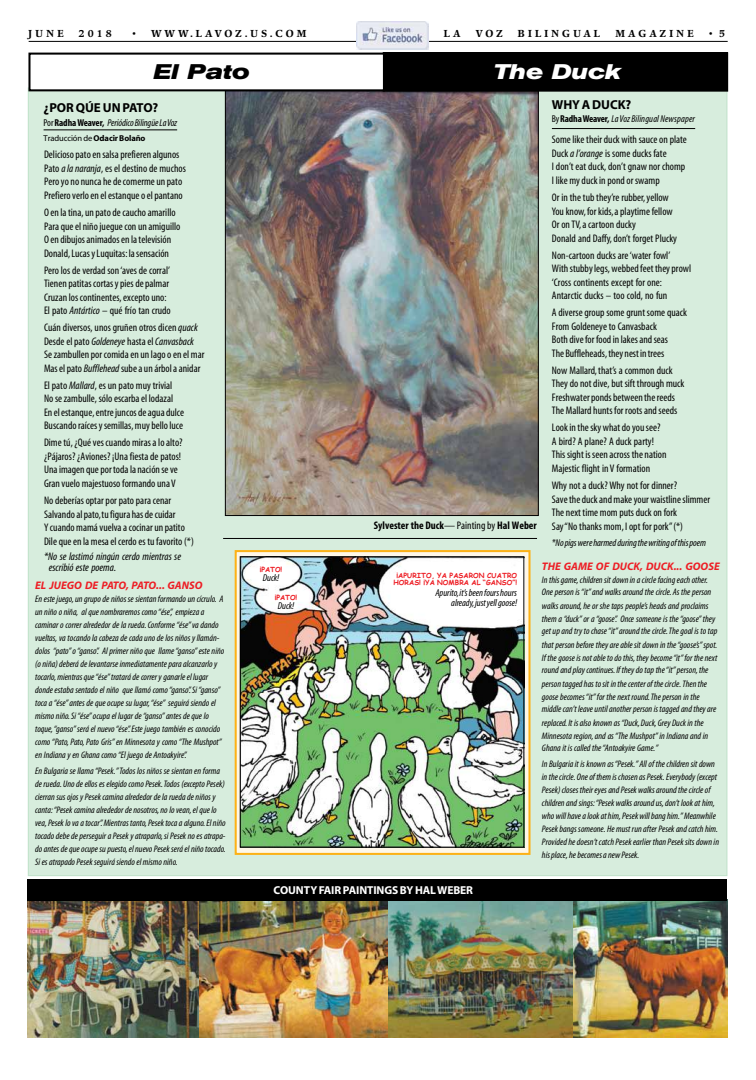
<style>
.page{position:relative;width:756px;height:1080px;background:#fff}
.page>*{position:absolute;margin:0;border:0;box-sizing:border-box;transform-origin:0 0}
.t1{font:italic 700 expanded 21px "Akzidenz Grotesk BE";color:#fff}
.t2{font:italic 700 expanded 21px "Akzidenz Grotesk BE";color:#000}
.t3{font:700 13px "Myriad";letter-spacing:-.005em;color:#000}
.t4{font:700 11.5px "Myriad";letter-spacing:-.01em;color:#fff}
.t5{font:condensed 11px/13.5px "Myriad";color:#000}
.t6{font:italic 700 11px "Myriad";color:#ed1d24}
.t7{font:italic condensed 11px/11px "Myriad";color:#000}
.t8{font:700 condensed 11px "Myriad";color:#000}
.t9{font:italic condensed 10px/10px "Myriad";letter-spacing:-.005em;color:#000;text-align:right}
.t10{font:500 10px "Poppl Pontifex BE";letter-spacing:.335em;color:#000}
.t11{font:500 10px "Poppl Pontifex BE";letter-spacing:.46em;color:#000}
.t12{font:500 10px "Poppl Pontifex BE";letter-spacing:.295em;color:#000}
.t13{font:500 10px "Poppl Pontifex BE";letter-spacing:.305em;color:#000}
.t14{font:500 10px "Poppl Pontifex BE";letter-spacing:.315em;color:#000}
.t15{font:italic condensed 9.5px/13px "Myriad";color:#000}
.t16{font:8.5px "Myriad";letter-spacing:-.01em;color:#000}
.t17{font:700 7px/7.4px "Comic Sans MS";letter-spacing:.01em;color:#ed1d24;text-align:center}
.s1{font-style:normal}
.s2{font-weight:700;font-style:normal}
.s3{font-style:italic}
.s4{font-weight:700}
.s5{font-weight:400}
</style>
<div class="page">
<hr style="left:29px;top:41px;width:699px;height:1px;background:#000">
<img style="left:356px;top:22px;width:72px;height:28px">
<div style="left:28px;top:88px;width:699px;height:788px;background:#d7eddd"></div>
<hr style="left:223px;top:538px;width:314px;height:1px;background:#000">
<hr style="left:552px;top:128px;width:143px;height:1px;background:#000">
<hr style="left:44px;top:130px;width:133px;height:1px;background:#000">
<img style="left:28px;top:901px;width:699px;height:137px">
<div style="left:28px;top:879px;width:699px;height:22px;background:#000"></div>
<svg style="left:238px;top:553px;width:290px;height:299px;background:#eae6d7"></svg>
<div style="left:235px;top:550px;width:296px;height:305px;border:2px solid #fcb116"></div>
<img style="left:242px;top:558px;width:280px;height:288px">
<div style="left:240px;top:556px;width:284px;height:292px;border:1px solid #000"></div>
<img style="left:227px;top:91px;width:310px;height:423px">
<div style="left:383px;top:53px;width:345px;height:38px;background:#000"></div>
<div style="left:28px;top:53px;width:357px;height:38px;border:2px solid #000"></div>
<p class="t11" style="left:27px;top:25px;width:298px">JUNE 2012 • WWW.LAVOZ.US.COM</p>
<p class="t11" style="left:413px;top:25px;width:315px">LA VOZ BILINGUAL NEWSPAPER • 9</p>
<p class="t10" style="left:28px;top:26px;width:36px">JUNE</p>
<p class="t10" style="left:87px;top:26px;width:25px">014</p>
<p class="t12" style="left:125px;top:26px;width:173px">• WWW.LAVOZ.US.COM</p>
<p class="t10" style="left:431px;top:26px;width:18px">L A</p>
<p class="t10" style="left:444px;top:26px;width:47px">L AVOZ</p>
<p class="t14" style="left:476px;top:26px;width:111px">VOZBILINGUAL</p>
<p class="t10" style="left:518px;top:27px;width:172px">BILINGUALNEWSPAPER</p>
<p class="t10" style="left:703px;top:26px;width:26px">• 9</p>
<p class="t10" style="left:28px;top:27px;width:37px">JUNE</p>
<p class="t10" style="left:79px;top:27px;width:34px">201 8</p>
<p class="t13" style="left:133px;top:27px;width:175px">• WWW.LAVOZ.US.COM</p>
<p class="t10" style="left:615px;top:27px;width:80px">MAGAZINE</p>
<p class="t10" style="left:709px;top:27px;width:17px">• 5</p>
<h1 class="t2" style="left:154px;top:59px;width:98px">El Pato</h1>
<h1 class="t1" style="left:494px;top:59px;width:129px">The Duck</h1>
<h2 class="t3" style="left:552px;top:98px;width:81px">WHY A DUCK?</h2>
<p class="t9" style="left:552px;top:114px;width:145px"><span class="s1">By</span> <span class="s2">Radha Weaver,</span> La Voz Bilingual Newspaper</p>
<p class="t5" style="left:552px;top:134px;width:136px">Some like their duck with sauce on plate Duck <span class="s3">a l’orange</span> is some ducks fate<br>I don’t eat duck, don’t gnaw nor chomp I like my duck in pond or swamp</p>
<p class="t5" style="left:552px;top:191px;width:127px">Or in the tub they’re rubber, yellow You know, for kids, a playtime fellow Or on TV, a cartoon ducky<br>Donald and Daffy, don’t forget Plucky</p>
<p class="t5" style="left:552px;top:249px;width:141px">Non-cartoon ducks are ‘water fowl’<br>With stubby legs, webbed feet they prowl ‘Cross continents except for one:<br>Antarctic ducks – too cold, no fun</p>
<p class="t5" style="left:552px;top:306px;width:137px">A diverse group some grunt some quack From Goldeneye to Canvasback<br>Both dive for food in lakes and seas<br>The Buffleheads, they nest in trees</p>
<p class="t5" style="left:552px;top:364px;width:134px">Now Mallard, that’s a common duck They do not dive, but sift through muck Freshwater ponds between the reeds The Mallard hunts for roots and seeds</p>
<p class="t5" style="left:552px;top:422px;width:116px">Look in the sky what do you see?<br>A bird? A plane? A duck party!<br>This sight is seen across the nation<br>Majestic flight in V formation</p>
<p class="t5" style="left:552px;top:479px;width:160px">Why not a duck? Why not for dinner?<br>Save the duck and make your waistline slimmer The next time mom puts duck on fork<br>Say “No thanks mom, I opt for pork” (*)</p>
<p class="t9" style="left:552px;top:538px;width:156px">*No pigs were harmed during the writing of this poem</p>
<h2 class="t3" style="left:44px;top:100px;width:116px">¿POR QÚE UN PATO?</h2>
<p class="t9" style="left:44px;top:118px;width:135px"><span class="s1">Por</span> <span class="s2">Radha Weaver,</span> Periódico Bilingüe La Voz</p>
<p class="t16" style="left:44px;top:134px;width:103px">Traducción de <span class="s4">Odacir Bolaño</span></p>
<p class="t5" style="left:44px;top:149px;width:143px">Delicioso pato en salsa prefieren algunos Pato <span class="s3">a la naranja</span>, es el destino de muchos Pero yo no nunca he de comerme un pato Prefiero verlo en el estanque o el pantano</p>
<p class="t5" style="left:44px;top:206px;width:138px">O en la tina, un pato de caucho amarillo Para que el niño juegue con un amiguillo O en dibujos animados en la televisión Donald, Lucas y Luquitas: la sensación</p>
<p class="t5" style="left:44px;top:264px;width:128px">Pero los de verdad son ‘aves de corral’ Tienen patitas cortas y pies de palmar Cruzan los continentes, excepto uno:<br>El pato <span class="s3">Antártico</span> – qué frío tan crudo</p>
<p class="t5" style="left:44px;top:321px;width:162px">Cuán diversos, unos gruñen otros dicen <span class="s3">quack </span>Desde el pato <span class="s3">Goldeneye</span> hasta el <span class="s3">Canvasback </span>Se zambullen por comida en un lago o en el mar Mas el pato <span class="s3">Bufflehead</span> sube a un árbol a anidar</p>
<p class="t5" style="left:44px;top:379px;width:142px">El pato <span class="s3">Mallard</span>, es un pato muy trivial No se zambulle, sólo escarba el lodazal<br>En el estanque, entre juncos de agua dulce Buscando raíces y semillas, muy bello luce</p>
<p class="t5" style="left:44px;top:437px;width:140px">Dime tú, ¿Qué ves cuando miras a lo alto? ¿Pájaros? ¿Aviones? ¡Una fiesta de patos!<br>Una imagen que por toda la nación se ve Gran vuelo majestuoso formando una V</p>
<p class="t5" style="left:44px;top:494px;width:151px">No deberías optar por pato para cenar Salvando al pato, tu figura has de cuidar<br>Y cuando mamá vuelva a cocinar un patito Dile que en la mesa el cerdo es tu favorito (*)</p>
<p class="t7" style="left:49px;top:551px;width:134px;text-indent:-5px">*No se lastimó ningún cerdo mientras se escribió este poema.</p>
<p class="t6" style="left:542px;top:561px;width:179px">THE GAME OF DUCK, DUCK... GOOSE</p>
<p class="t15" style="left:542px;top:573px;width:177px">In this game, children sit down in a circle facing each other.<br>One person is “it” and walks around the circle. As the person walks around, he or she taps people’s heads and proclaims them a “duck” or a “goose”. Once someone is the “goose” they get up and try to chase “it” around the circle. The goal is to tap that person before they are able sit down in the “goose’s” spot.<br>If the goose is not able to do this, they become “it” for the next round and play continues. If they do tap the “it” person, the person tagged has to sit in the center of the circle. Then the goose becomes “it” for the next round. The person in the middle can’t leave until another person is tagged and they are replaced. It is also known as “Duck, Duck, Grey Duck in the Minnesota region, and as “The Mushpot” in Indiana and in Ghana it is called the “Antoakyire Game.”</p>
<p class="t15" style="left:542px;top:758px;width:179px">In Bulgaria it is known as “Pesek.” All of the children sit down in the circle. One of them is chosen as Pesek. Everybody (except Pesek) closes their eyes and Pesek walks around the circle of children and sings: “Pesek walks around us, don’t look at him, who will have a look at him, Pesek will bang him.” Meanwhile Pesek bangs someone. He must run after Pesek and catch him.<br>Provided he doesn’t catch Pesek earlier than Pesek sits down in his place, he becomes a new Pesek.</p>
<p class="t8" style="left:374px;top:520px;width:164px">Sylvester the Duck<span class="s5">— Painting by</span> Hal Weber</p>
<p class="t17" style="left:260px;top:566px;width:24px">¡PATO!</p>
<p class="t9" style="left:263px;top:573px;width:18px">Duck!</p>
<p class="t17" style="left:275px;top:594px;width:24px">¡PATO!</p>
<p class="t9" style="left:278px;top:601px;width:18px">Duck!</p>
<p class="t17" style="left:394px;top:571px;width:125px">¡APURITO, YA PASARON CUATRO<br>HORAS! ¡YA NOMBRA AL “GANSO”!</p>
<p class="t9" style="left:435px;top:589px;width:83px">Apurito, it’s been fours hours already, just yell goose!</p>
<p class="t6" style="left:35px;top:580px;width:169px">EL JUEGO DE PATO, PATO... GANSO</p>
<p class="t15" style="left:35px;top:593px;width:191px">En este juego, un grupo de niños se sientan formando un cícrulo. A un niño o niña, al que nombraremos como “ése”, empieza a caminar o correr alrededor de la rueda. Conforme “ése” va dando vueltas, va tocando la cabeza de cada uno de los niños y llamán&shy;dolos “pato” o “ganso”. Al primer niño que llame “ganso” este niño (o niña) deberá de levantarse inmediatamente para alcanzarlo y tocarlo, mientras que “ése” tratará de correr y ganarle el lugar donde estaba sentado el niño que llamó como “ganso”. Si “ganso” toca a “ése” antes de que ocupe su lugar, “ése” seguirá siendo el mismo niño. Si “ése” ocupa el lugar de “ganso” antes de que lo toque, “ganso” será el nuevo “ése”. Este juego también es conocido como “Pato, Pato, Pato Gris” en Minnesota y como “The Mushpot” en Indiana y en Ghana como “El juego de Antoakyire”.</p>
<p class="t15" style="left:35px;top:764px;width:192px">En Bulgaria se llama “Pesek.” Todos los niños se sientan en forma de rueda. Uno de ellos es elegido como Pesek. Todos (excepto Pesek) cierran sus ojos y Pesek camina alrededor de la rueda de niños y canta: “Pesek camina alrededor de nosotros, no lo vean, el que lo vea, Pesek lo va a tocar”. Mientras tanto, Pesek toca a alguno. El niño tocado debe de perseguir a Pesek y atraparlo, si Pesek no es atrapa&shy;do antes de que ocupe su puesto, el nuevo Pesek será el niño tocado.<br>Si es atrapado Pesek seguirá siendo el mismo niño.</p>
<p class="t4" style="left:274px;top:884px;width:201px">COUNTY FAIR PAINTINGS BY HAL WEBER</p>
</div>
